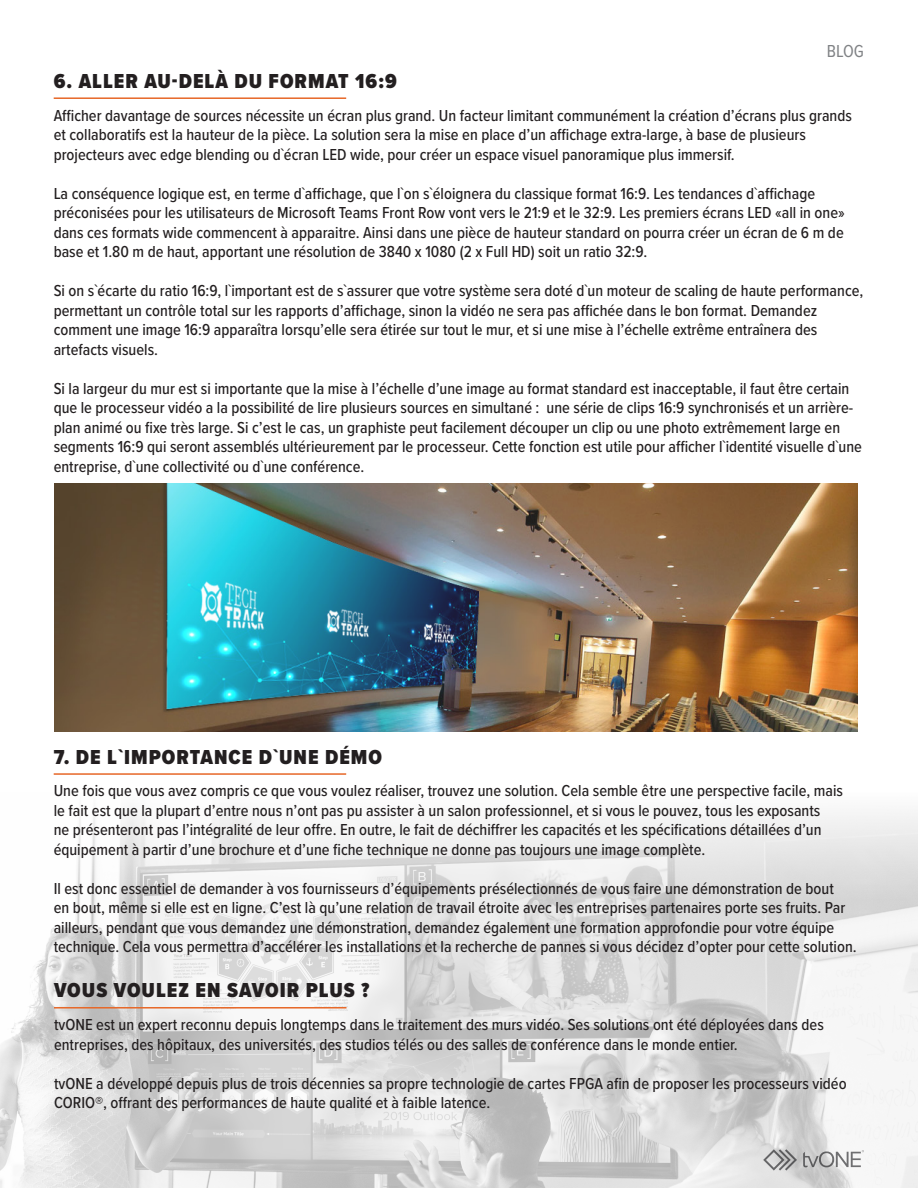
<style>
.page{position:relative;width:918px;height:1188px;background:#fff}
.page>*{position:absolute;margin:0;border:0;box-sizing:border-box;transform-origin:0 0}
.t1{font:900 21px "Proxima Nova Cond";letter-spacing:.05em;color:#231f20}
.t2{font:18px "Proxima Nova Cond";color:#808285}
.t3{font:500 16.5px/19.5px "Proxima Nova Cond";color:#231f20}
</style>
<div class="page">
<svg style="left:0;top:808px;width:918px;height:380px"></svg>
<hr style="left:54px;top:1007px;width:292px;height:2px;background:#e76727">
<hr style="left:54px;top:97px;width:292px;height:2px;background:#e76727">
<hr style="left:54px;top:773px;width:292px;height:2px;background:#e76727">
<svg style="left:763px;top:1149px;width:34px;height:22px"></svg>
<svg style="left:803px;top:1150px;width:61px;height:17px"></svg>
<img style="left:55px;top:483px;width:802px;height:249px">
<p class="t2" style="left:827px;top:37px;width:39px">BLOG</p>
<p class="t1" style="left:54px;top:65px;width:345px">6. ALLER AU-DELÀ DU FORMAT 16:9</p>
<p class="t3" style="left:54px;top:105px;width:800px">Afficher davantage de sources nécessite un écran plus grand. Un facteur limitant communément la création d’écrans plus grands et collaboratifs est la hauteur de la pièce. La solution sera la mise en place d’un affichage extra-large, à base de plusieurs projecteurs avec edge blending ou d`écran LED wide, pour créer un espace visuel panoramique plus immersif.</p>
<p class="t3" style="left:54px;top:183px;width:793px">La conséquence logique est, en terme d`affichage, que l`on s`éloignera du classique format 16:9. Les tendances d`affichage préconisées pour les utilisateurs de Microsoft Teams Front Row vont vers le 21:9 et le 32:9. Les premiers écrans LED «all in one» dans ces formats wide commencent à apparaitre. Ainsi dans une pièce de hauteur standard on pourra créer un écran de 6 m de base et 1.80 m de haut, apportant une résolution de 3840 x 1080 (2 x Full HD) soit un ratio 32:9.</p>
<p class="t3" style="left:54px;top:280px;width:811px">Si on s`écarte du ratio 16:9, l`important est de s`assurer que votre système sera doté d`un moteur de scaling de haute performance, permettant un contrôle total sur les rapports d’affichage, sinon la vidéo ne sera pas affichée dans le bon format. Demandez comment une image 16:9 apparaîtra lorsqu’elle sera étirée sur tout le mur, et si une mise à l’échelle extrême entraînera des artefacts visuels.</p>
<p class="t3" style="left:54px;top:378px;width:810px">Si la largeur du mur est si importante que la mise à l’échelle d’une image au format standard est inacceptable, il faut être certain que le processeur vidéo a la possibilité de lire plusieurs sources en simultané : une série de clips 16:9 synchronisés et un arrière&shy;plan animé ou fixe très large. Si c’est le cas, un graphiste peut facilement découper un clip ou une photo extrêmement large en segments 16:9 qui seront assemblés ultérieurement par le processeur. Cette fonction est utile pour afficher l`identité visuelle d`une entreprise, d`une collectivité ou d`une conférence.</p>
<p class="t1" style="left:54px;top:741px;width:330px">7. DE L`IMPORTANCE D`UNE DÉMO</p>
<p class="t3" style="left:54px;top:781px;width:791px">Une fois que vous avez compris ce que vous voulez réaliser, trouvez une solution. Cela semble être une perspective facile, mais le fait est que la plupart d’entre nous n’ont pas pu assister à un salon professionnel, et si vous le pouvez, tous les exposants<br>ne présenteront pas l’intégralité de leur offre. En outre, le fait de déchiffrer les capacités et les spécifications détaillées d’un équipement à partir d’une brochure et d’une fiche technique ne donne pas toujours une image complète.</p>
<p class="t3" style="left:54px;top:878px;width:805px">Il est donc essentiel de demander à vos fournisseurs d’équipements présélectionnés de vous faire une démonstration de bout<br>en bout, même si elle est en ligne. C’est là qu’une relation de travail étroite avec les entreprises partenaires porte ses fruits. Par ailleurs, pendant que vous demandez une démonstration, demandez également une formation approfondie pour votre équipe technique. Cela vous permettra d’accélérer les installations et la recherche de pannes si vous décidez d’opter pour cette solution.</p>
<p class="t1" style="left:54px;top:975px;width:317px">VOUS VOULEZ EN SAVOIR PLUS ?</p>
<p class="t3" style="left:54px;top:1014px;width:771px">tvONE est un expert reconnu depuis longtemps dans le traitement des murs vidéo. Ses solutions ont été déployées dans des entreprises, des hôpitaux, des universités, des studios télés ou des salles de conférence dans le monde entier.</p>
<p class="t3" style="left:54px;top:1073px;width:794px">tvONE a développé depuis plus de trois décennies sa propre technologie de cartes FPGA afin de proposer les processeurs vidéo<br>CORIO®, offrant des performances de haute qualité et à faible latence.</p>
</div>
